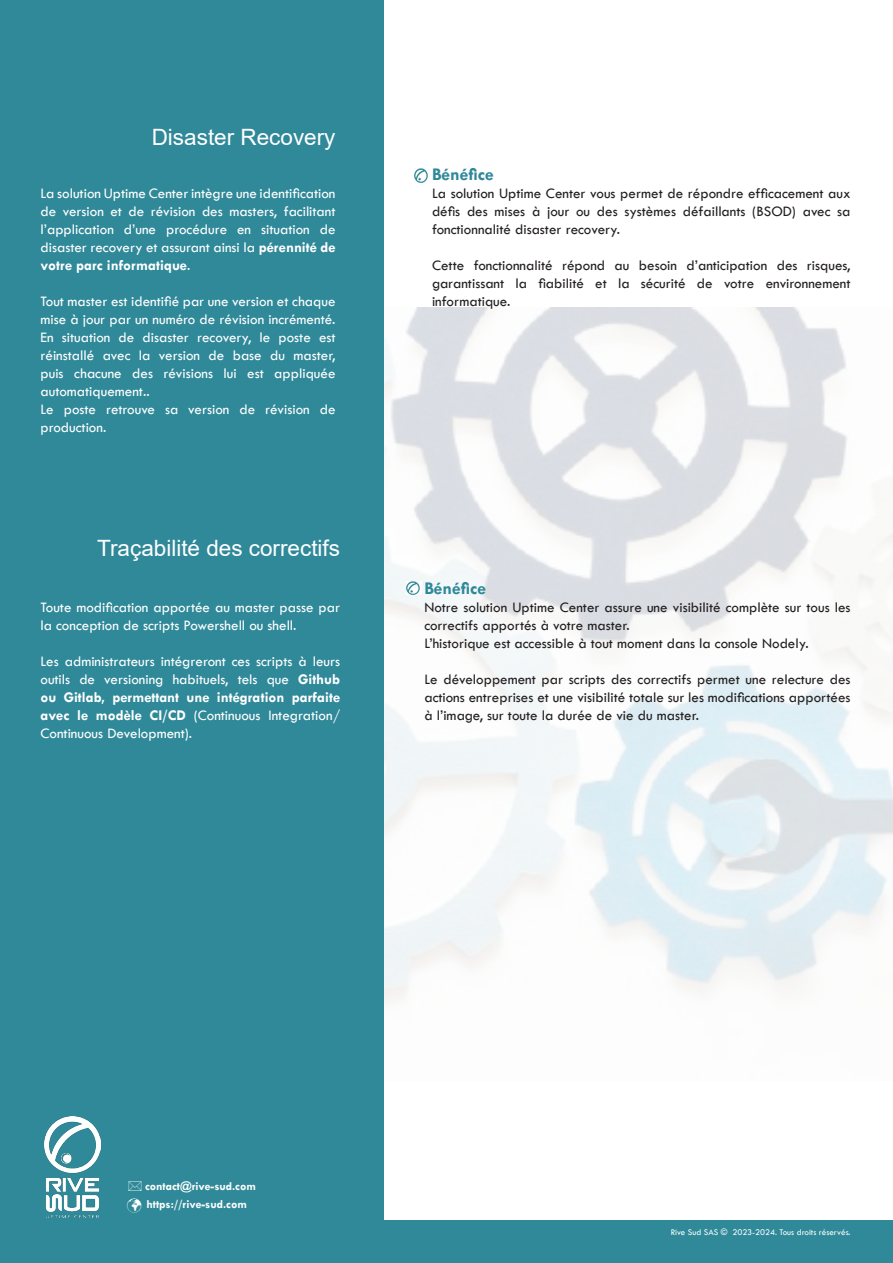
<style>
.page{position:relative;width:893px;height:1263px;background:#fff}
.page>*{position:absolute;margin:0;border:0;box-sizing:border-box;transform-origin:0 0}
.t1{font:22.5px "Arial";color:#fff}
.t2{font:700 18px "Tw Cen";color:#2f8999}
.t3{font:15px/18px "Tw Cen";color:#fff;text-align:justify}
.t4{font:15px/18px "Tw Cen";color:#231f20;text-align:justify}
.t5{font:700 12px "Tw Cen";color:#fff}
.t6{font:9px "Tw Cen";color:#fff}
.s1{font-weight:700}
</style>
<div class="page">
<img style="left:384px;top:308px;width:509px;height:694px">
<div style="left:0;top:0;width:384px;height:1263px;background:#2f8999"></div>
<div style="left:0;top:1220px;width:893px;height:43px;background:#2f8999"></div>
<img style="left:407px;top:581px;width:15px;height:14px">
<img style="left:44px;top:1117px;width:57px;height:101px">
<img style="left:414px;top:169px;width:14px;height:13px">
<p class="t1" style="left:152px;top:121px;width:185px">Disaster Recovery</p>
<p class="t3" style="left:40px;top:184px;width:297px">La solution Uptime Center intègre une identification de version et de révision des masters, facilitant l’application d’une procédure en situation de disaster recovery et assurant ainsi la <span class="s1">pérennité de votre parc informatique</span>.</p>
<p class="t3" style="left:40px;top:292px;width:297px">Tout master est identifié par une version et chaque mise à jour par un numéro de révision incrémenté.<br>En situation de disaster recovery, le poste est réinstallé avec la version de base du master, puis chacune des révisions lui est appliquée automatiquement..</p>
<p class="t3" style="left:40px;top:400px;width:297px">Le poste retrouve sa version de révision de production.</p>
<p class="t1" style="left:97px;top:533px;width:244px">Traçabilité des correctifs</p>
<p class="t3" style="left:40px;top:598px;width:301px">Toute modification apportée au master passe par la conception de scripts Powershell ou shell.</p>
<p class="t3" style="left:40px;top:652px;width:301px">Les administrateurs intégreront ces scripts à leurs outils de versioning habituels, tels que <span class="s1">Github ou Gitlab, permettant une intégration parfaite avec le modèle CI/CD</span> (Continuous Integration/ Continuous Development).</p>
<p class="t2" style="left:432px;top:163px;width:63px">Bénéfice</p>
<p class="t4" style="left:432px;top:184px;width:420px">La solution Uptime Center vous permet de répondre efficacement aux défis des mises à jour ou des systèmes défaillants (BSOD) avec sa fonctionnalité disaster recovery.</p>
<p class="t4" style="left:432px;top:256px;width:420px">Cette fonctionnalité répond au besoin d’anticipation des risques, garantissant la fiabilité et la sécurité de votre environnement informatique.</p>
<p class="t2" style="left:424px;top:577px;width:63px">Bénéfice</p>
<p class="t4" style="left:424px;top:598px;width:428px">Notre solution Uptime Center assure une visibilité complète sur tous les correctifs apportés à votre master.</p>
<p class="t4" style="left:424px;top:634px;width:386px">L’historique est accessible à tout moment dans la console Nodely.</p>
<p class="t4" style="left:424px;top:670px;width:428px">Le développement par scripts des correctifs permet une relecture des actions entreprises et une visibilité totale sur les modifications apportées à l’image, sur toute la durée de vie du master.</p>
<p class="t5" style="left:145px;top:1179px;width:113px">contact@rive-sud.com</p>
<p class="t5" style="left:147px;top:1197px;width:102px">https://rive-sud.com</p>
<p class="t6" style="left:671px;top:1226px;width:181px">Rive Sud SAS © 2023-2024. Tous droits réservés.</p>
</div>
